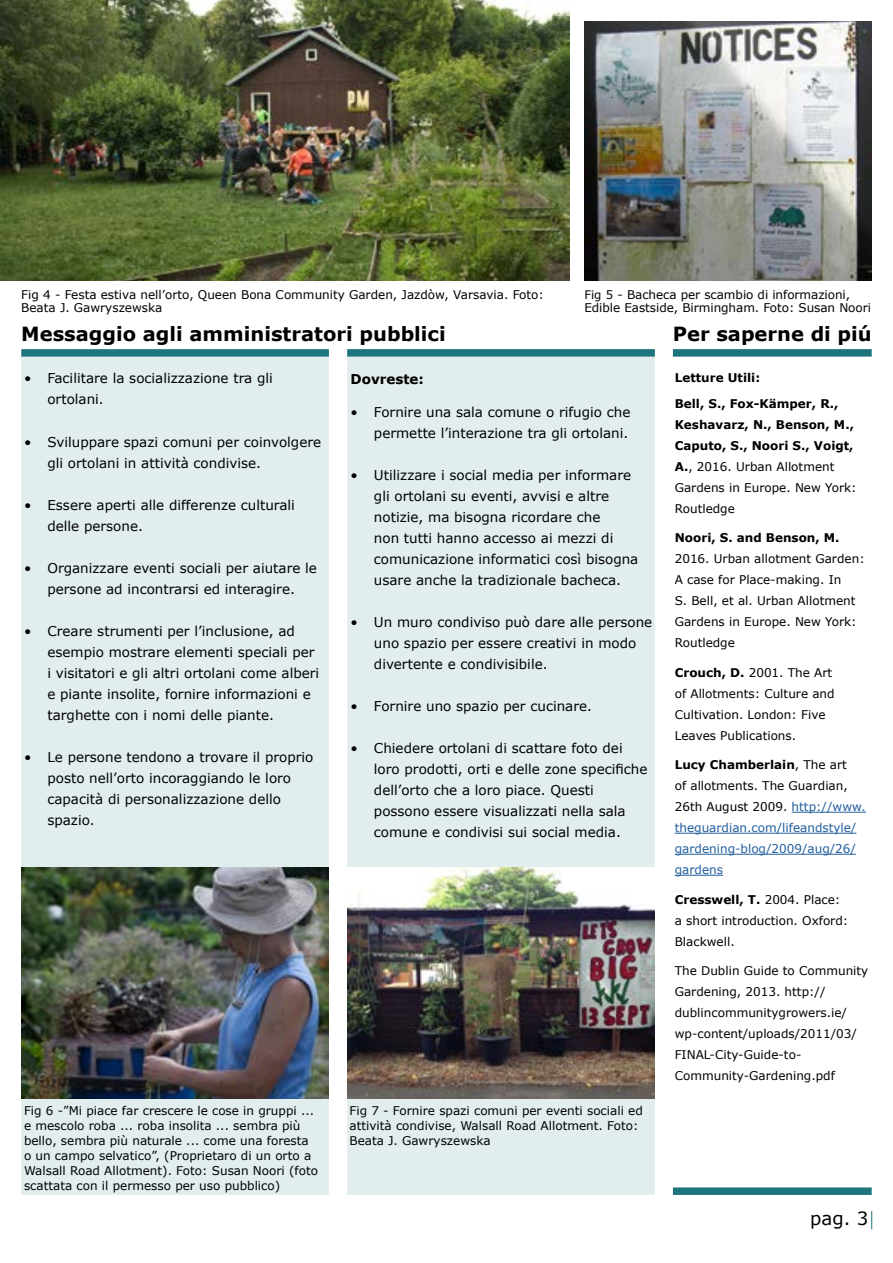
<style>
.page{position:relative;width:893px;height:1263px;background:#fff}
.page>*{position:absolute;margin:0;border:0;box-sizing:border-box;transform-origin:0 0}
.t1{font:700 19.5px "Verdana";color:#000}
.t2{font:18.15px "Verdana";color:#000}
.t3{font:13.5px/21px "Verdana";color:#000}
.t4{font:700 13.5px "Verdana";color:#000}
.t5{font:12px/21px "Verdana";color:#000}
.t6{font:12px/21px "Verdana";color:#215e9e}
.t7{font:700 12px/25.2px "Verdana";color:#000}
.s1{font-size:11.7px}
.s2{font-weight:700}
.s3{font-weight:700;color:#000}
.s4{color:#000}
</style>
<div class="page">
<div style="left:21px;top:357px;width:308px;height:838px;background:#e2edee"></div>
<div style="left:347px;top:357px;width:308px;height:838px;background:#e2edee"></div>
<div style="left:673px;top:349px;width:199px;height:8px;background:#1f757e"></div>
<div style="left:21px;top:349px;width:308px;height:8px;background:#1f757e"></div>
<svg style="left:871px;top:1211px;width:1px;height:18px"></svg>
<div style="left:673px;top:1187px;width:199px;height:8px;background:#1f757e"></div>
<div style="left:347px;top:349px;width:308px;height:8px;background:#1f757e"></div>
<img style="left:0;top:0;width:570px;height:281px">
<img style="left:584px;top:21px;width:288px;height:260px">
<hr style="left:792px;top:812px;width:74px;height:1px;background:#215e9e">
<hr style="left:675px;top:833px;width:181px;height:1px;background:#215e9e">
<hr style="left:675px;top:854px;width:181px;height:1px;background:#215e9e">
<hr style="left:675px;top:875px;width:48px;height:1px;background:#215e9e">
<img style="left:21px;top:867px;width:308px;height:231px">
<img style="left:347px;top:867px;width:308px;height:231px">
<p class="t5" style="left:21px;top:287px;width:524px;line-height:13.5px">Fig 4 - Festa estiva nell’orto, Queen Bona Community Garden, Jazdòw, Varsavia. Foto:<br>Beata .J Gawryszewska</p>
<h1 class="t1" style="left:21px;top:320px;width:426px">Messaggio agli amministratori pubblici</h1>
<p class="t5" style="left:584px;top:287px;width:288px;line-height:13.5px"><span class="s1">Fig 5</span> - Bacheca per scambio di informazioni,<br>Edible Eastside, Birmingham. Foto: Susan Noori</p>
<h1 class="t1" style="left:673px;top:320px;width:200px">Per saperne di piú</h1>
<p class="t3" style="left:24px;top:368px;width:9px">•</p>
<p class="t3" style="left:24px;top:431px;width:9px">•</p>
<p class="t3" style="left:24px;top:494px;width:9px">•</p>
<p class="t3" style="left:24px;top:557px;width:9px">•</p>
<p class="t3" style="left:24px;top:620px;width:9px">•</p>
<p class="t3" style="left:24px;top:746px;width:9px">•</p>
<p class="t3" style="left:47px;top:368px;width:227px">Facilitare la socializzazione tra gli</p>
<p class="t3" style="left:47px;top:389px;width:58px">ortolani.</p>
<p class="t3" style="left:47px;top:431px;width:275px">Sviluppare spazi comuni per coinvolgere</p>
<p class="t3" style="left:47px;top:452px;width:215px">gli ortolani in attività condivise.</p>
<p class="t3" style="left:47px;top:494px;width:249px">Essere aperti alle differenze culturali</p>
<p class="t3" style="left:47px;top:515px;width:97px">delle persone.</p>
<p class="t3" style="left:47px;top:557px;width:271px">Organizzare eventi sociali per aiutare le</p>
<p class="t3" style="left:47px;top:578px;width:249px">persone ad incontrarsi ed interagire.</p>
<p class="t3" style="left:47px;top:620px;width:249px">Creare strumenti per ’l inclusione, ad</p>
<p class="t3" style="left:47px;top:641px;width:273px">esempio mostrare elementi speciali per i visitatori e gli altri ortolani come alberi e piante insolite, fornire informazioni e targhette con i nomi delle piante.</p>
<p class="t3" style="left:47px;top:746px;width:268px">Le persone tendono a trovare il proprio</p>
<p class="t3" style="left:47px;top:767px;width:245px">posto nell’orto incoraggiando le loro capacità di personalizzazione dello spazio.</p>
<p class="t4" style="left:351px;top:369px;width:75px">Dovreste:</p>
<p class="t3" style="left:374px;top:402px;width:258px">Fornire una sala comune o rifugio che</p>
<p class="t3" style="left:351px;top:402px;width:9px">•</p>
<p class="t3" style="left:351px;top:465px;width:9px">•</p>
<p class="t3" style="left:351px;top:612px;width:9px">•</p>
<p class="t3" style="left:351px;top:696px;width:9px">•</p>
<p class="t3" style="left:351px;top:738px;width:9px">•</p>
<p class="t3" style="left:374px;top:423px;width:256px">permette ’l interazione tra gli ortolani.</p>
<p class="t3" style="left:374px;top:465px;width:259px">Utilizzare i social media per informare</p>
<p class="t3" style="left:374px;top:486px;width:266px">gli ortolani su eventi, avvisi e altre notizie, ma bisogna ricordare che<br>non tutti hanno accesso ai mezzi di comunicazione informatici così bisogna usare anche la tradizionale bacheca.</p>
<p class="t3" style="left:374px;top:612px;width:280px">Un muro condiviso può dare alle persone</p>
<p class="t3" style="left:374px;top:633px;width:264px">uno spazio per essere creativi in modo divertente e condivisibile.</p>
<p class="t3" style="left:374px;top:696px;width:220px">Fornire uno spazio per cucinare.</p>
<p class="t3" style="left:374px;top:738px;width:250px">Chiedere ortolani di scattare foto dei</p>
<p class="t3" style="left:374px;top:759px;width:275px">loro prodotti, orti e delle zone specifiche dell’orto che a loro piace. Questi possono essere visualizzati nella sala comune e condivisi sui social media.</p>
<p class="t5" style="left:24px;top:1103px;width:296px;line-height:15px">Fig 6 ”- Mi piace far crescere le cose in gruppi ... e mescolo roba ... roba insolita ... sembra più bello, sembra più naturale ... come una foresta o un campo selvatico ,” (Proprietaro di un orto a Walsall Road Allotment .) Foto: Susan Noori (foto scattata con il permesso per uso pubblico(</p>
<p class="t5" style="left:350px;top:1103px;width:295px;line-height:15px">Fig 7 - Fornire spazi comuni per eventi sociali ed attività condivise, Walsall Road Allotment. Foto:<br>Beata .J Gawryszewska</p>
<p class="t7" style="left:675px;top:365px;width:165px">Letture Utili:<br>Bell S, ., Fox-Kämper R, .,</p>
<p class="t5" style="left:675px;top:414px;width:183px"><span class="s2">Keshavarz N, ., Benson M, .,<br>Caputo S, ., Noori S., Voigt,<br>A.</span>, 2016. Urban Allotment<br>Gardens in Europe. New York:<br>Routledge</p>
<p class="t7" style="left:675px;top:525px;width:166px">Noori S, . and Benson M, .</p>
<p class="t5" style="left:675px;top:548px;width:192px">2016. Urban allotment Garden:<br>A case for Place-making. In<br>S. Bell, et al. Urban Allotment<br>Gardens in Europe. New York:<br>Routledge</p>
<p class="t5" style="left:675px;top:662px;width:161px"><span class="s2">Crouch D, .</span> 2001. The Art of Allotments: Culture and<br>Cultivation. London: Five<br>Leaves Publications.</p>
<p class="t6" style="left:675px;top:754px;width:193px"><span class="s3">Lucy Chamberlain</span><span class="s4">, The art<br>of allotments. The Guardian,<br>26th August 2009.</span> http://www. theguardian.com/lifeandstyle/ gardening-blog/2009/aug/26/ gardens</p>
<p class="t5" style="left:675px;top:889px;width:175px"><span class="s2">Cresswell T, .</span> 2004. Place: a short introduction. Oxford:<br>Blackwell.</p>
<p class="t5" style="left:675px;top:960px;width:195px">The Dublin Guide to Community<br>Gardening, 2013. http:// dublincommunitygrowers.ie/ wp-content/uploads/2011/03/</p>
<p class="t5" style="left:675px;top:1065px;width:162px">Community-Gardening.pdf</p>
<p class="t5" style="left:675px;top:1044px;width:128px">FINAL-City-Guide-to-</p>
<h2 class="t2" style="left:810px;top:1206px;width:60px">pag 3.</h2>
</div>
